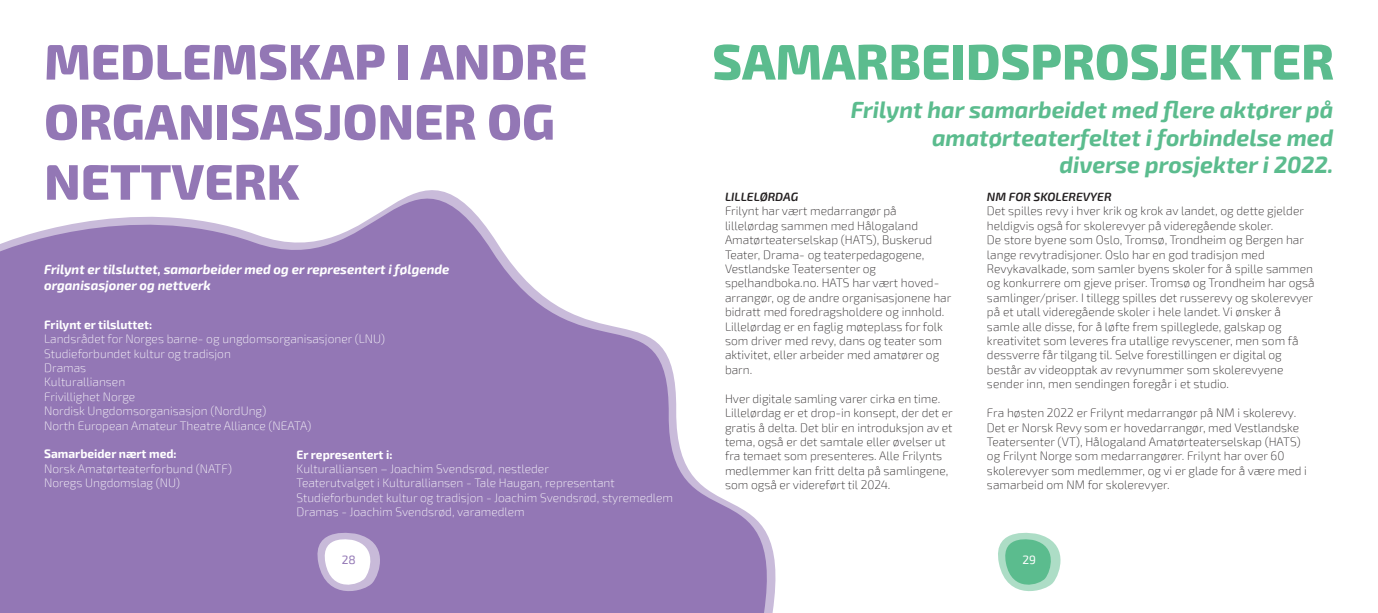
<style>
.page{position:relative;width:1378px;height:613px;background:#fff}
.page>*{position:absolute;margin:0;border:0;box-sizing:border-box;transform-origin:0 0}
.t1{font:800 50px/60px "Exo 2";color:#9377b5}
.t2{font:800 50px "Exo 2";color:#5bbc8e}
.t3{font:italic 700 23px/27.6px "Exo 2";color:#5bbc8e;text-align:right}
.t4{font:italic 700 13px "Exo 2";color:#fff}
.t5{font:200 12px/14.4px "Exo 2";color:#231f20}
.t6{font:200 12px "Exo 2";color:#fff}
.t7{font:700 12px "Exo 2";color:#fff}
.t8{font:italic 600 12px "Exo 2";color:#231f20}
.t9{font:12px "Exo 2";color:#9377b5}
.t10{font:12px "Exo 2";color:#fff}
</style>
<div class="page">
<svg style="left:0;top:190px;width:776px;height:422px;fill:#9377b5"></svg>
<svg style="left:316px;top:531px;width:65px;height:62px"></svg>
<div style="left:338px;top:555px;width:21px;height:13px;background:#fff"></div>
<svg style="left:998px;top:532px;width:63px;height:59px"></svg>
<div style="left:1018px;top:555px;width:22px;height:13px;background:#5bbc8e"></div>
<p class="t1" style="left:44px;top:33px;width:545px">MEDLEMSKAP I ANDRE<br>ORGANISASJONER OG<br>NETTVERK</p>
<p class="t4" style="left:44px;top:262px;width:407px">Frilynt er tilsluttet, samarbeider med og er representert i følgende</p>
<p class="t4" style="left:44px;top:277px;width:168px">organisasjoner og nettverk</p>
<p class="t7" style="left:44px;top:317px;width:110px">Frilynt er tilsluttet:</p>
<p class="t6" style="left:44px;top:332px;width:342px">Landsrådet for Norges barne- og ungdomsorganisasjoner (LNU)</p>
<p class="t6" style="left:44px;top:346px;width:188px">Studieforbundet kultur og tradisjon</p>
<p class="t6" style="left:44px;top:360px;width:44px">Dramas</p>
<p class="t6" style="left:44px;top:375px;width:83px">Kulturalliansen</p>
<p class="t6" style="left:44px;top:389px;width:93px">Frivillighet Norge</p>
<p class="t6" style="left:44px;top:404px;width:224px">Nordisk Ungdomsorganisasjon (NordUng)</p>
<p class="t6" style="left:44px;top:418px;width:269px">North European Amateur Theatre Alliance (NEATA)</p>
<p class="t7" style="left:44px;top:447px;width:134px">Samarbeider nært med:</p>
<p class="t6" style="left:44px;top:461px;width:189px">Norsk Amatørteaterforbund (NATF)</p>
<p class="t6" style="left:44px;top:476px;width:137px">Noregs Ungdomslag (NU)</p>
<p class="t7" style="left:297px;top:447px;width:97px">Er representert i:</p>
<p class="t6" style="left:297px;top:461px;width:254px">Kulturalliansen – Joachim Svendsrød, nestleder</p>
<p class="t6" style="left:297px;top:476px;width:320px">Teaterutvalget i Kulturalliansen - Tale Haugan, representant</p>
<p class="t6" style="left:297px;top:490px;width:378px">Studieforbundet kultur og tradisjon - Joachim Svendsrød, styremedlem</p>
<p class="t6" style="left:297px;top:505px;width:230px">Dramas - Joachim Svendsrød, varamedlem</p>
<p class="t9" style="left:342px;top:552px;width:16px">28</p>
<p class="t2" style="left:712px;top:32px;width:623px">SAMARBEIDSPROSJEKTER</p>
<p class="t3" style="left:850px;top:96px;width:484px">Frilynt har samarbeidet med flere aktører på amatørteaterfeltet i forbindelse med</p>
<p class="t3" style="left:1059px;top:152px;width:275px">diverse prosjekter i 2022.</p>
<p class="t8" style="left:725px;top:189px;width:75px">LILLELØRDAG</p>
<p class="t5" style="left:725px;top:204px;width:173px">Frilynt har vært medarrangør på</p>
<p class="t5" style="left:725px;top:218px;width:195px">lillelørdag sammen med Hålogaland</p>
<p class="t5" style="left:725px;top:233px;width:209px">Amatørteaterselskap (HATS), Buskerud</p>
<p class="t5" style="left:725px;top:247px;width:201px">Teater, Drama- og teaterpedagogene,</p>
<p class="t5" style="left:725px;top:262px;width:153px">Vestlandske Teatersenter og</p>
<p class="t5" style="left:725px;top:276px;width:216px">spelhandboka.no. HATS har vært hoved-</p>
<p class="t5" style="left:725px;top:290px;width:228px">arrangør, og de andre organisasjonene har bidratt med foredragsholdere og innhold.</p>
<p class="t5" style="left:725px;top:319px;width:219px">Lillelørdag er en faglig møteplass for folk som driver med revy, dans og teater som aktivitet, eller arbeider med amatører og barn.</p>
<p class="t5" style="left:725px;top:391px;width:229px">Hver digitale samling varer cirka en time.<br>Lillelørdag er et drop-in konsept, der det er gratis å delta. Det blir en introduksjon av et tema, også er det samtale eller øvelser ut fra temaet som presenteres. Alle Frilynts medlemmer kan fritt delta på samlingene, som også er videreført til 2024.</p>
<p class="t8" style="left:987px;top:189px;width:126px">NM FOR SKOLEREVYER</p>
<p class="t5" style="left:987px;top:204px;width:319px">Det spilles revy i hver krik og krok av landet, og dette gjelder</p>
<p class="t5" style="left:987px;top:218px;width:288px">heldigvis også for skolerevyer på videregående skoler.</p>
<p class="t5" style="left:987px;top:233px;width:319px">De store byene som Oslo, Tromsø, Trondheim og Bergen har lange revytradisjoner. Oslo har en god tradisjon med</p>
<p class="t5" style="left:987px;top:262px;width:329px">Revykavalkade, som samler byens skoler for å spille sammen og konkurrere om gjeve priser. Tromsø og Trondheim har også samlinger/priser. I tillegg spilles det russerevy og skolerevyer på et utall videregående skoler i hele landet. Vi ønsker å</p>
<p class="t5" style="left:987px;top:319px;width:296px">samle alle disse, for å løfte frem spilleglede, galskap og</p>
<p class="t5" style="left:987px;top:334px;width:313px">kreativitet som leveres fra utallige revyscener, men som få dessverre får tilgang til. Selve forestillingen er digital og</p>
<p class="t5" style="left:987px;top:362px;width:298px">består av videopptak av revynummer som skolerevyene</p>
<p class="t5" style="left:987px;top:377px;width:244px">sender inn, men sendingen foregår i et studio.</p>
<p class="t5" style="left:987px;top:406px;width:321px">Fra høsten 2022 er Frilynt medarrangør på NM i skolerevy.<br>Det er Norsk Revy som er hovedarrangør, med Vestlandske Teatersenter (VT), Hålogaland Amatørteaterselskap (HATS) og Frilynt Norge som medarrangører. Frilynt har over 60 skolerevyer som medlemmer, og vi er glade for å være med i samarbeid om NM for skolerevyer.</p>
<p class="t10" style="left:1022px;top:552px;width:15px">29</p>
</div>
